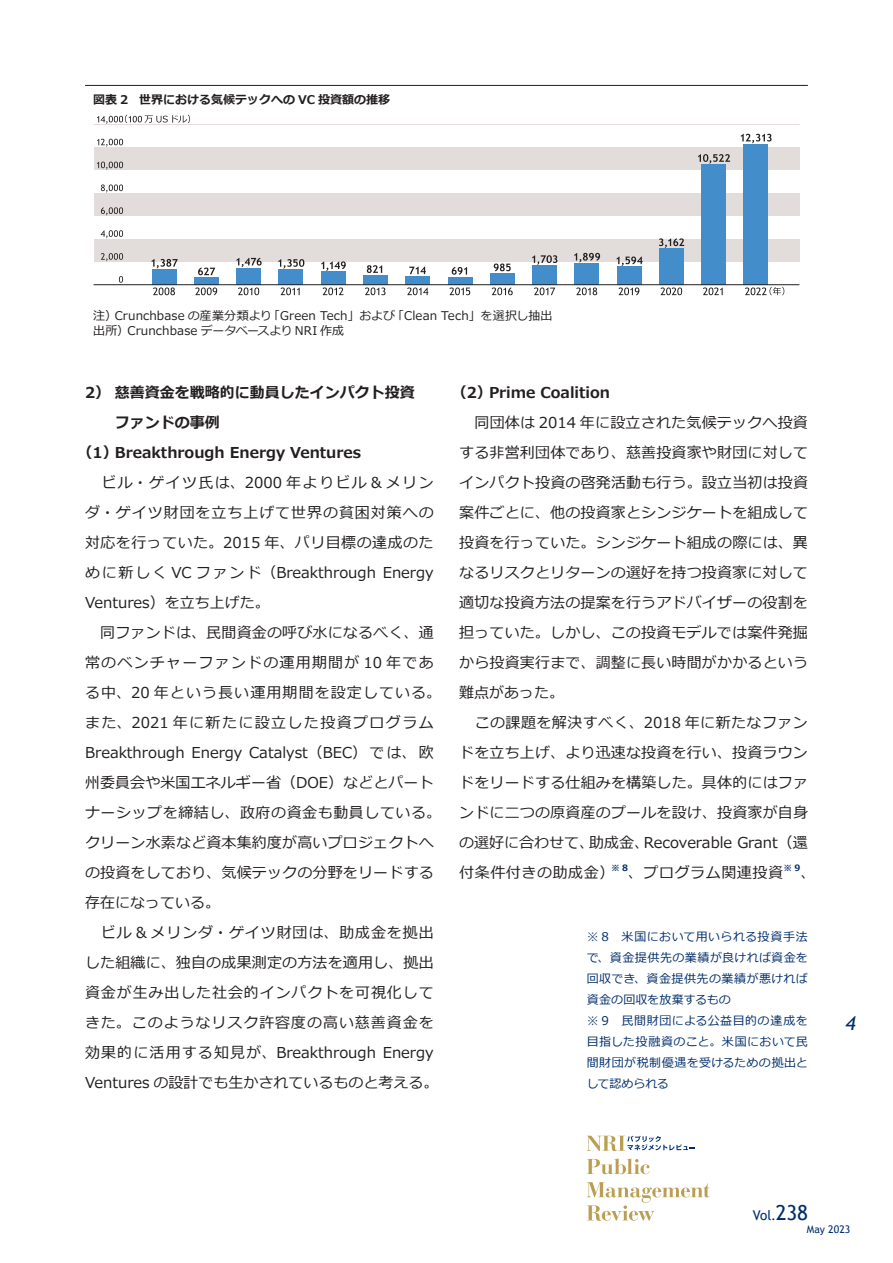
<style>
.page{position:relative;width:893px;height:1263px;background:#fff}
.page>*{position:absolute;margin:0;border:0;box-sizing:border-box;transform-origin:0 0}
.t1{font:italic 19.5px "Trebuchet MS";color:#002e6b}
.t2{font:15px/30px "Meiryo";letter-spacing:.01em;color:#231f20}
.t3{font:700 15px "Meiryo";color:#231f20}
.t4{font:15px "Meiryo";letter-spacing:.04em;color:#231f20}
.t5{font:13.5px "Trebuchet MS";color:#002e6b}
.t6{font:12px/21px "Meiryo";letter-spacing:.035em;color:#002e6b}
.t7{font:12px/15px "Meiryo";letter-spacing:.01em;color:#231f20}
.t8{font:700 12px "Meiryo";color:#231f20}
.t9{font:10.5px "Trebuchet MS";letter-spacing:.01em;color:#002e6b}
.t10{font:700 8.7px "Meiryo";color:#002e6b}
.s1{font-size:20.7px}
</style>
<div class="page">
<svg style="left:587px;top:1136px;width:108px;height:15px"></svg>
<svg style="left:587px;top:1158px;width:63px;height:16px"></svg>
<svg style="left:587px;top:1182px;width:123px;height:39px"></svg>
<hr style="left:85px;top:85px;width:723px;height:1px;background:#231f20">
<div style="left:94px;top:239px;width:705px;height:23px;background:#e2ddda"></div>
<div style="left:94px;top:193px;width:705px;height:23px;background:#e2ddda"></div>
<div style="left:94px;top:147px;width:705px;height:23px;background:#e2ddda"></div>
<svg style="left:119px;top:276px;width:4px;height:7px"></svg>
<svg style="left:101px;top:253px;width:22px;height:8px"></svg>
<svg style="left:101px;top:230px;width:22px;height:8px"></svg>
<svg style="left:101px;top:207px;width:22px;height:8px"></svg>
<svg style="left:101px;top:184px;width:22px;height:9px"></svg>
<svg style="left:97px;top:162px;width:26px;height:8px"></svg>
<svg style="left:97px;top:139px;width:26px;height:8px"></svg>
<hr style="left:94px;top:124px;width:705px;height:1px;background:#e2ddda">
<div style="left:152px;top:269px;width:24px;height:16px;background:#448dcb"></div>
<div style="left:194px;top:278px;width:24px;height:7px;background:#448dcb"></div>
<div style="left:237px;top:268px;width:24px;height:17px;background:#448dcb"></div>
<div style="left:279px;top:269px;width:24px;height:16px;background:#448dcb"></div>
<div style="left:321px;top:272px;width:24px;height:13px;background:#448dcb"></div>
<div style="left:363px;top:275px;width:24px;height:10px;background:#448dcb"></div>
<div style="left:406px;top:277px;width:24px;height:8px;background:#448dcb"></div>
<div style="left:448px;top:277px;width:24px;height:8px;background:#448dcb"></div>
<div style="left:490px;top:273px;width:24px;height:12px;background:#448dcb"></div>
<div style="left:532px;top:265px;width:25px;height:20px;background:#448dcb"></div>
<div style="left:575px;top:263px;width:24px;height:22px;background:#448dcb"></div>
<div style="left:617px;top:266px;width:24px;height:19px;background:#448dcb"></div>
<div style="left:659px;top:249px;width:24px;height:36px;background:#448dcb"></div>
<div style="left:702px;top:164px;width:24px;height:121px;background:#448dcb"></div>
<div style="left:744px;top:144px;width:24px;height:141px;background:#448dcb"></div>
<hr style="left:94px;top:284px;width:705px;height:1px;background:#231f20">
<svg style="left:97px;top:115px;width:93px;height:9px"></svg>
<svg style="left:745px;top:287px;width:39px;height:8px"></svg>
<svg style="left:703px;top:287px;width:20px;height:8px"></svg>
<svg style="left:661px;top:287px;width:21px;height:8px"></svg>
<svg style="left:619px;top:287px;width:20px;height:8px"></svg>
<svg style="left:576px;top:287px;width:21px;height:8px"></svg>
<svg style="left:534px;top:287px;width:21px;height:8px"></svg>
<svg style="left:492px;top:287px;width:21px;height:8px"></svg>
<svg style="left:449px;top:287px;width:21px;height:8px"></svg>
<svg style="left:407px;top:287px;width:21px;height:8px"></svg>
<svg style="left:365px;top:287px;width:20px;height:8px"></svg>
<svg style="left:323px;top:287px;width:20px;height:8px"></svg>
<svg style="left:281px;top:287px;width:19px;height:8px"></svg>
<svg style="left:238px;top:287px;width:21px;height:8px"></svg>
<svg style="left:195px;top:287px;width:22px;height:8px"></svg>
<svg style="left:153px;top:287px;width:22px;height:8px"></svg>
<svg style="left:152px;top:259px;width:26px;height:9px"></svg>
<svg style="left:198px;top:267px;width:17px;height:8px"></svg>
<svg style="left:237px;top:258px;width:25px;height:9px"></svg>
<svg style="left:278px;top:259px;width:26px;height:10px"></svg>
<svg style="left:321px;top:261px;width:25px;height:10px"></svg>
<svg style="left:698px;top:154px;width:32px;height:10px"></svg>
<svg style="left:741px;top:134px;width:31px;height:9px"></svg>
<svg style="left:367px;top:265px;width:15px;height:8px"></svg>
<svg style="left:409px;top:267px;width:17px;height:7px"></svg>
<svg style="left:452px;top:267px;width:15px;height:8px"></svg>
<svg style="left:494px;top:263px;width:17px;height:8px"></svg>
<svg style="left:532px;top:255px;width:25px;height:10px"></svg>
<svg style="left:574px;top:253px;width:26px;height:9px"></svg>
<svg style="left:617px;top:256px;width:26px;height:10px"></svg>
<svg style="left:659px;top:238px;width:25px;height:10px"></svg>
<p class="t8" style="left:93px;top:91px;width:298px">図表 2 世界における気候テックへの VC 投資額の推移</p>
<p class="t7" style="left:93px;top:309px;width:461px">注）Crunchbase の産業分類より「Green Tech」および「Clean Tech」を選択し抽出出所）Crunchbase データベースより NRI 作成</p>
<p class="t3" style="left:85px;top:382px;width:331px">2） 慈善資金を戦略的に動員したインパクト投資</p>
<p class="t3" style="left:115px;top:412px;width:106px">ファンドの事例</p>
<p class="t3" style="left:78px;top:442px;width:285px">（1）Breakthrough Energy Ventures</p>
<p class="t2" style="left:85px;top:468px;width:358px">　ビル・ゲイツ氏は、2000 年よりビル &amp; メリンダ・ゲイツ財団を立ち上げて世界の貧困対策への対応を行っていた。2015 年、パリ目標の達成のために新しく VC ファンド（Breakthrough Energy<br>Ventures）を立ち上げた。<br>　同ファンドは、民間資金の呼び水になるべく、通常のベンチャーファンドの運用期間が 10 年である中、20 年という長い運用期間を設定している。また、2021 年に新たに設立した投資プログラム<br>Breakthrough Energy Catalyst（BEC）では、欧州委員会や米国エネルギー省（DOE）などとパートナーシップを締結し、政府の資金も動員している。クリーン水素など資本集約度が高いプロジェクトへの投資をしており、気候テックの分野をリードする存在になっている。<br>　ビル &amp; メリンダ・ゲイツ財団は、助成金を拠出した組織に、独自の成果測定の方法を適用し、拠出資金が生み出した社会的インパクトを可視化してきた。このようなリスク許容度の高い慈善資金を効果的に活用する知見が、Breakthrough Energy<br>Ventures の設計でも生かされているものと考える。</p>
<p class="t3" style="left:452px;top:382px;width:160px">（2）Prime Coalition</p>
<p class="t2" style="left:459px;top:408px;width:350px">　同団体は 2014 年に設立された気候テックへ投資する非営利団体であり、慈善投資家や財団に対してインパクト投資の啓発活動も行う。設立当初は投資案件ごとに、他の投資家とシンジケートを組成して投資を行っていた。シンジケート組成の際には、異なるリスクとリターンの選好を持つ投資家に対して適切な投資方法の提案を行うアドバイザーの役割を担っていた。しかし、この投資モデルでは案件発掘から投資実行まで、調整に長い時間がかかるという難点があった。<br>　この課題を解決すべく、2018 年に新たなファンドを立ち上げ、より迅速な投資を行い、投資ラウンドをリードする仕組みを構築した。具体的にはファンドに二つの原資産のプールを設け、投資家が自身の選好に合わせて、助成金、Recoverable Grant（還付条件付きの助成金）</p>
<p class="t10" style="left:611px;top:861px;width:18px">※ 8</p>
<p class="t4" style="left:628px;top:862px;width:157px">、プログラム関連投資</p>
<p class="t10" style="left:783px;top:861px;width:18px">※ 9</p>
<p class="t2" style="left:800px;top:858px;width:16px">、</p>
<p class="t6" style="left:587px;top:926px;width:223px">※ 8　米国において用いられる投資手法で、資金提供先の業績が良ければ資金を回収でき、資金提供先の業績が悪ければ資金の回収を放棄するもの<br>※ 9　民間財団による公益目的の達成を目指した投融資のこと。米国において⺠間財団が税制優遇を受けるための拠出として認められる</p>
<h1 class="t1" style="left:845px;top:1011px;width:12px">4</h1>
<p class="t5" style="left:753px;top:1207px;width:57px">Vol.<span class="s1">238</span></p>
<p class="t9" style="left:807px;top:1223px;width:45px">May 2023</p>
</div>
